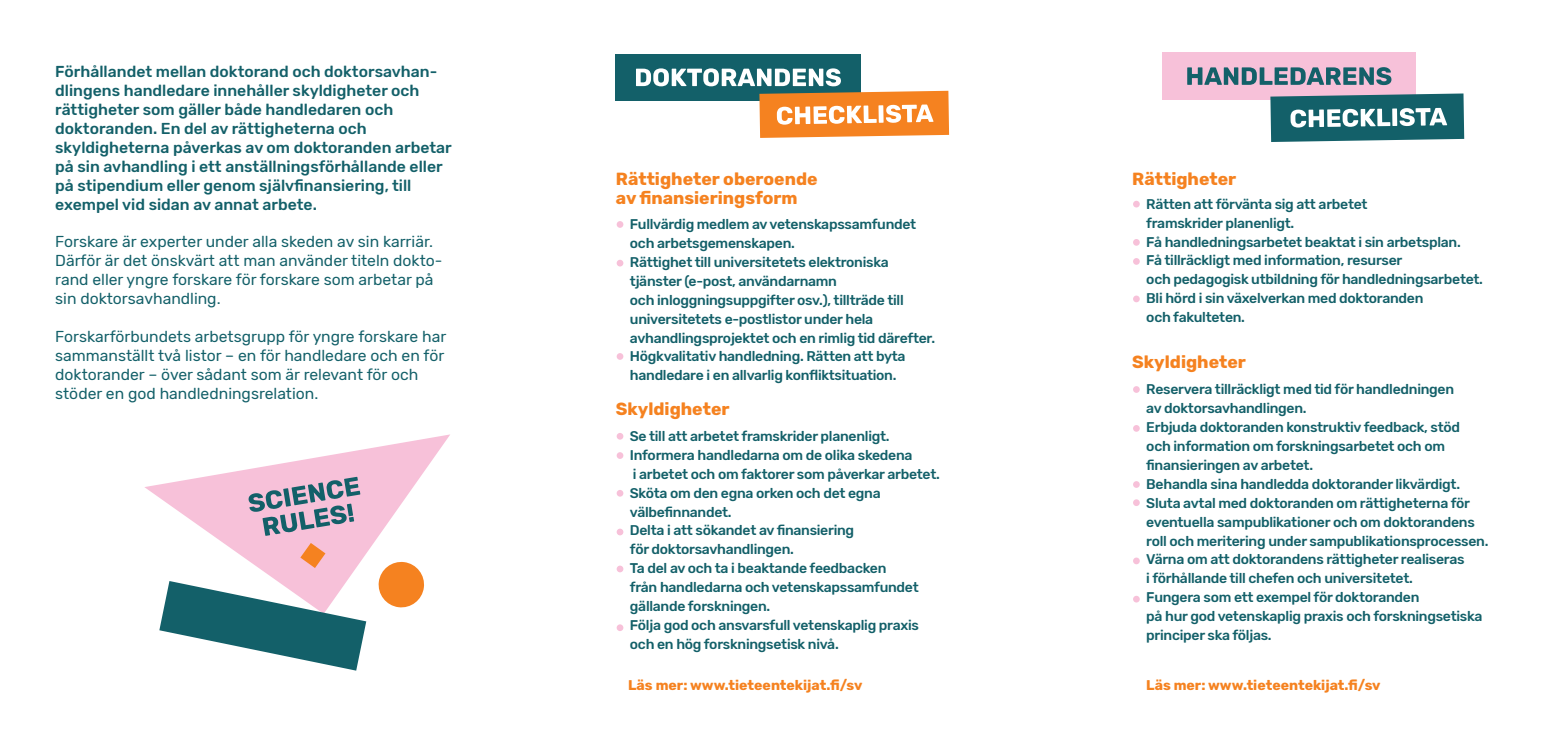
<style>
.page{position:relative;width:1563px;height:735px;background:#fff}
.page>*{position:absolute;margin:0;border:0;box-sizing:border-box;transform-origin:0 0}
.t1{font:700 17.5px/18.9px "Rubik";color:#f58220}
.t2{font:500 15.75px/18.9px "Rubik";color:#136069}
.t3{font:15.75px/18.9px "Rubik";color:#136069}
.t4{font:500 14px/18.9px "Rubik";letter-spacing:-.02em;color:#136069}
.t5{font:700 14px "Rubik";color:#f58220}
</style>
<div class="page">
<div style="left:617px;top:221px;width:6px;height:7px;background:#f7c1d9;border-radius:50%"></div>
<div style="left:617px;top:259px;width:6px;height:7px;background:#f7c1d9;border-radius:50%"></div>
<svg style="left:617px;top:353px;width:6px;height:6px"></svg>
<div style="left:617px;top:432px;width:6px;height:7px;background:#f7c1d9;border-radius:50%"></div>
<svg style="left:617px;top:452px;width:6px;height:6px"></svg>
<div style="left:617px;top:489px;width:6px;height:7px;background:#f7c1d9;border-radius:50%"></div>
<div style="left:617px;top:528px;width:6px;height:7px;background:#f7c1d9;border-radius:50%"></div>
<div style="left:617px;top:565px;width:6px;height:7px;background:#f7c1d9;border-radius:50%"></div>
<svg style="left:617px;top:624px;width:6px;height:6px"></svg>
<svg style="left:1133px;top:201px;width:6px;height:6px"></svg>
<svg style="left:1133px;top:239px;width:6px;height:6px"></svg>
<div style="left:1133px;top:258px;width:6px;height:7px;background:#f7c1d9;border-radius:50%"></div>
<div style="left:1133px;top:295px;width:6px;height:7px;background:#f7c1d9;border-radius:50%"></div>
<svg style="left:1133px;top:386px;width:6px;height:6px"></svg>
<svg style="left:1133px;top:425px;width:6px;height:6px"></svg>
<svg style="left:1133px;top:481px;width:6px;height:6px"></svg>
<svg style="left:1133px;top:499px;width:6px;height:6px"></svg>
<div style="left:1133px;top:595px;width:6px;height:7px;background:#f7c1d9;border-radius:50%"></div>
<div style="left:1133px;top:557px;width:6px;height:7px;background:#f7c1d9;border-radius:50%"></div>
<svg style="left:144px;top:434px;width:306px;height:146px"></svg>
<svg style="left:248px;top:476px;width:112px;height:59px;background:#ada1b4"></svg>
<svg style="left:300px;top:542px;width:25px;height:25px"></svg>
<svg style="left:159px;top:580px;width:207px;height:90px"></svg>
<svg style="left:377px;top:560px;width:48px;height:48px"></svg>
<div style="left:615px;top:54px;width:245px;height:47px;background:#136069"></div>
<svg style="left:636px;top:68px;width:313px;height:70px"></svg>
<div style="left:1162px;top:52px;width:254px;height:48px;background:#f7c1d9"></div>
<svg style="left:1187px;top:67px;width:204px;height:18px"></svg>
<svg style="left:1270px;top:93px;width:194px;height:49px"></svg>
<p class="t2" style="left:55px;top:62px;width:398px">Förhållandet mellan doktorand och doktorsavhan&shy;dlingens handledare innehåller skyldigheter och rättigheter som gäller både handledaren och doktoranden. En del av rättigheterna och skyldigheterna påverkas av om doktoranden arbetar på sin avhandling i ett anställningsförhållande eller på stipendium eller genom självfinansiering, till exempel vid sidan av annat arbete.</p>
<p class="t3" style="left:55px;top:233px;width:389px">Forskare är experter under alla skeden av sin karriär.<br>Därför är det önskvärt att man använder titeln dokto&shy;rand eller yngre forskare för forskare som arbetar på sin doktorsavhandling.</p>
<p class="t3" style="left:55px;top:327px;width:393px">Forskarförbundets arbetsgrupp för yngre forskare har sammanställt två listor – en för handledare och en för doktorander – över sådant som är relevant för och stöder en god handledningsrelation.</p>
<p class="t1" style="left:616px;top:170px;width:203px">Rättigheter oberoende av finansieringsform</p>
<p class="t4" style="left:630px;top:215px;width:307px">Fullvärdig medlem av vetenskapssamfundet och arbetsgemenskapen.<br>Rättighet till universitetets elektroniska tjänster (e-post, användarnamn<br>och inloggningsuppgifter osv.), tillträde till universitetets e-postlistor under hela avhandlingsprojektet och en rimlig tid därefter.<br>Högkvalitativ handledning. Rätten att byta handledare i en allvarlig konfliktsituation.</p>
<p class="t1" style="left:616px;top:399px;width:115px">Skyldigheter</p>
<p class="t4" style="left:630px;top:426px;width:311px">Se till att arbetet framskrider planenligt.<br>Informera handledarna om de olika skedena<br>i arbetet och om faktorer som påverkar arbetet.<br>Sköta om den egna orken och det egna välbefinnandet.<br>Delta i att sökandet av finansiering<br>för doktorsavhandlingen.<br>Ta del av och ta i beaktande feedbacken<br>från handledarna och vetenskapssamfundet gällande forskningen.<br>Följa god och ansvarsfull vetenskaplig praxis och en hög forskningsetisk nivå.</p>
<p class="t1" style="left:1132px;top:169px;width:105px">Rättigheter</p>
<p class="t4" style="left:1146px;top:195px;width:338px">Rätten att förvänta sig att arbetet<br>framskrider planenligt.<br>Få handledningsarbetet beaktat i sin arbetsplan.<br>Få tillräckligt med information, resurser<br>och pedagogisk utbildning för handledningsarbetet.<br>Bli hörd i sin växelverkan med doktoranden<br>och fakulteten.</p>
<p class="t1" style="left:1132px;top:353px;width:115px">Skyldigheter</p>
<p class="t4" style="left:1146px;top:380px;width:344px">Reservera tillräckligt med tid för handledningen<br>av doktorsavhandlingen.<br>Erbjuda doktoranden konstruktiv feedback, stöd<br>och information om forskningsarbetet och om finansieringen av arbetet.<br>Behandla sina handledda doktorander likvärdigt.<br>Sluta avtal med doktoranden om rättigheterna för eventuella sampublikationer och om doktorandens roll och meritering under sampublikationsprocessen.<br>Värna om att doktorandens rättigheter realiseras<br>i förhållande till chefen och universitetet.<br>Fungera som ett exempel för doktoranden<br>på hur god vetenskaplig praxis och forskningsetiska principer ska följas.</p>
<p class="t5" style="left:628px;top:676px;width:236px">Läs mer: www.tieteentekijat.fi/sv</p>
<p class="t5" style="left:1146px;top:676px;width:236px">Läs mer: www.tieteentekijat.fi/sv</p>
</div>
